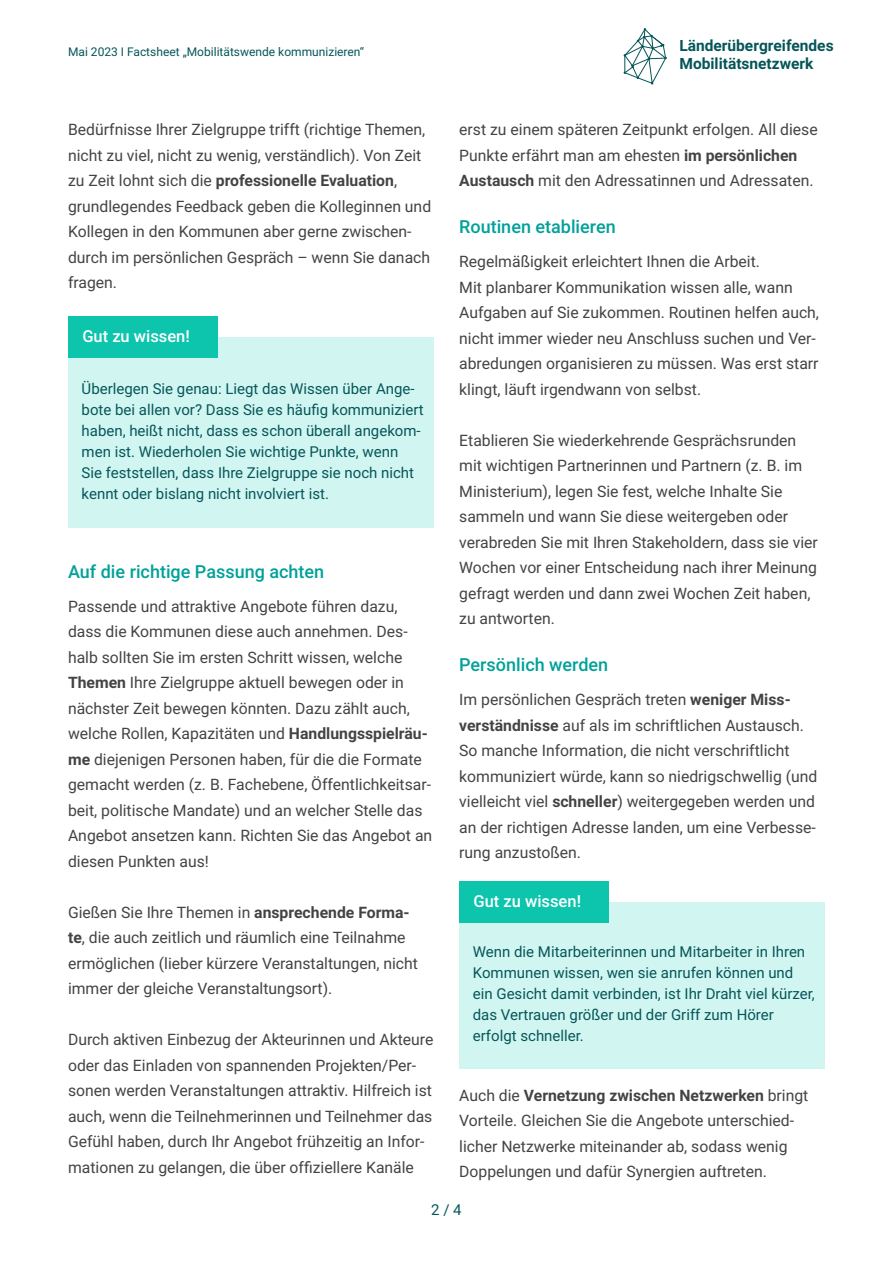
<style>
.page{position:relative;width:893px;height:1263px;background:#fff}
.page>*{position:absolute;margin:0;border:0;box-sizing:border-box;transform-origin:0 0}
.Unterüberschrift_2{font:500 18px "Roboto";color:#00a199}
.Überschrift_Infokast{font:500 16.5px "Roboto";color:#fff}
.Text{font:15.75px/25.5px "Roboto";color:#434343}
.t1{font:700 15.45px/18.6px "Roboto";color:#055558}
.Text_Infokasten{font:15px/21px "Roboto";color:#05565a}
.t2{font:12px "Roboto";color:#05565a}
.s1{font-weight:700}
</style>
<div class="page">
<svg style="left:624px;top:28px;width:43px;height:57px"></svg>
<div style="left:68px;top:337px;width:366px;height:190px;background:#d1f5f0"></div>
<div style="left:68px;top:316px;width:149px;height:42px;background:#0dc4ad"></div>
<div style="left:459px;top:902px;width:366px;height:166px;background:#d1f5f0"></div>
<div style="left:459px;top:881px;width:149px;height:42px;background:#0dc4ad"></div>
<p class="t2" style="left:68px;top:43px;width:298px">Mai 2023 I Factsheet „Mobilitätswende kommunizieren“</p>
<p class="Text" style="left:68px;top:116px;width:365px">Bedürfnisse Ihrer Zielgruppe trifft (richtige Themen, nicht zu viel, nicht zu wenig, verständlich). Von Zeit zu Zeit lohnt sich die <span class="s1">professionelle Evaluation</span>, grundlegendes Feedback geben die Kolleginnen und Kollegen in den Kommunen aber gerne zwischen&shy;durch im persönlichen Gespräch – wenn Sie danach fragen.</p>
<p class="Überschrift_Infokast" style="left:82px;top:325px;width:109px">Gut zu wissen!</p>
<p class="Text_Infokasten" style="left:82px;top:378px;width:344px">Überlegen Sie genau: Liegt das Wissen über Ange&shy;bote bei allen vor? Dass Sie es häufig kommuniziert haben, heißt nicht, dass es schon überall angekom&shy;men ist. Wiederholen Sie wichtige Punkte, wenn<br>Sie feststellen, dass Ihre Zielgruppe sie noch nicht kennt oder bislang nicht involviert ist.</p>
<p class="Unterüberschrift_2" style="left:68px;top:559px;width:258px">Auf die richtige Passung achten</p>
<p class="Text" style="left:68px;top:593px;width:366px">Passende und attraktive Angebote führen dazu, dass die Kommunen diese auch annehmen. Des&shy;halb sollten Sie im ersten Schritt wissen, welche <span class="s1">Themen</span> Ihre Zielgruppe aktuell bewegen oder in nächster Zeit bewegen könnten. Dazu zählt auch, welche Rollen, Kapazitäten und <span class="s1">Handlungsspielräu&shy;me</span> diejenigen Personen haben, für die die Formate gemacht werden (z. B. Fachebene, Öffentlichkeitsar&shy;beit, politische Mandate) und an welcher Stelle das Angebot ansetzen kann. Richten Sie das Angebot an diesen Punkten aus!</p>
<p class="Text" style="left:68px;top:899px;width:351px">Gießen Sie Ihre Themen in <span class="s1">ansprechende Forma&shy;te</span>, die auch zeitlich und räumlich eine Teilnahme ermöglichen (lieber kürzere Veranstaltungen, nicht immer der gleiche Veranstaltungsort).</p>
<p class="Text" style="left:68px;top:1026px;width:367px">Durch aktiven Einbezug der Akteurinnen und Akteure oder das Einladen von spannenden Projekten/Per&shy;sonen werden Veranstaltungen attraktiv. Hilfreich ist auch, wenn die Teilnehmerinnen und Teilnehmer das Gefühl haben, durch Ihr Angebot frühzeitig an Infor&shy;mationen zu gelangen, die über offiziellere Kanäle</p>
<p class="t1" style="left:679px;top:35px;width:156px">Länderübergreifendes<br>Mobilitätsnetzwerk</p>
<p class="Text" style="left:459px;top:116px;width:360px">erst zu einem späteren Zeitpunkt erfolgen. All diese<br>Punkte erfährt man am ehesten <span class="s1">im persönlichen<br>Austausch</span> mit den Adressatinnen und Adressaten.</p>
<p class="Unterüberschrift_2" style="left:459px;top:214px;width:158px">Routinen etablieren</p>
<p class="Text" style="left:459px;top:248px;width:302px">Regelmäßigkeit erleichtert Ihnen die Arbeit.</p>
<p class="Text" style="left:459px;top:274px;width:361px">Mit planbarer Kommunikation wissen alle, wann Aufgaben auf Sie zukommen. Routinen helfen auch, nicht immer wieder neu Anschluss suchen und Ver&shy;abredungen organisieren zu müssen. Was erst starr klingt, läuft irgendwann von selbst.</p>
<p class="Text" style="left:459px;top:427px;width:360px">Etablieren Sie wiederkehrende Gesprächsrunden mit wichtigen Partnerinnen und Partnern (z. B. im Ministerium), legen Sie fest, welche Inhalte Sie sammeln und wann Sie diese weitergeben oder verabreden Sie mit Ihren Stakeholdern, dass sie vier Wochen vor einer Entscheidung nach ihrer Meinung gefragt werden und dann zwei Wochen Zeit haben, zu antworten.</p>
<p class="Unterüberschrift_2" style="left:459px;top:652px;width:151px">Persönlich werden</p>
<p class="Text" style="left:459px;top:686px;width:360px">Im persönlichen Gespräch treten <span class="s1">weniger Miss&shy;verständnisse</span> auf als im schriftlichen Austausch.<br>So manche Information, die nicht verschriftlicht kommuniziert würde, kann so niedrigschwellig (und vielleicht viel <span class="s1">schneller</span>) weitergegeben werden und an der richtigen Adresse landen, um eine Verbesse&shy;rung anzustoßen.</p>
<p class="Überschrift_Infokast" style="left:474px;top:890px;width:109px">Gut zu wissen!</p>
<p class="Text_Infokasten" style="left:473px;top:941px;width:344px">Wenn die Mitarbeiterinnen und Mitarbeiter in Ihren Kommunen wissen, wen sie anrufen können und ein Gesicht damit verbinden, ist Ihr Draht viel kürzer, das Vertrauen größer und der Griff zum Hörer erfolgt schneller.</p>
<p class="Text" style="left:459px;top:1082px;width:351px">Auch die <span class="s1">Vernetzung zwischen Netzwerken</span> bringt Vorteile. Gleichen Sie die Angebote unterschied&shy;licher Netzwerke miteinander ab, sodass wenig Doppelungen und dafür Synergien auftreten.</p>
<p class="Text_Infokasten" style="left:431px;top:1199px;width:32px">2 / 4</p>
</div>
